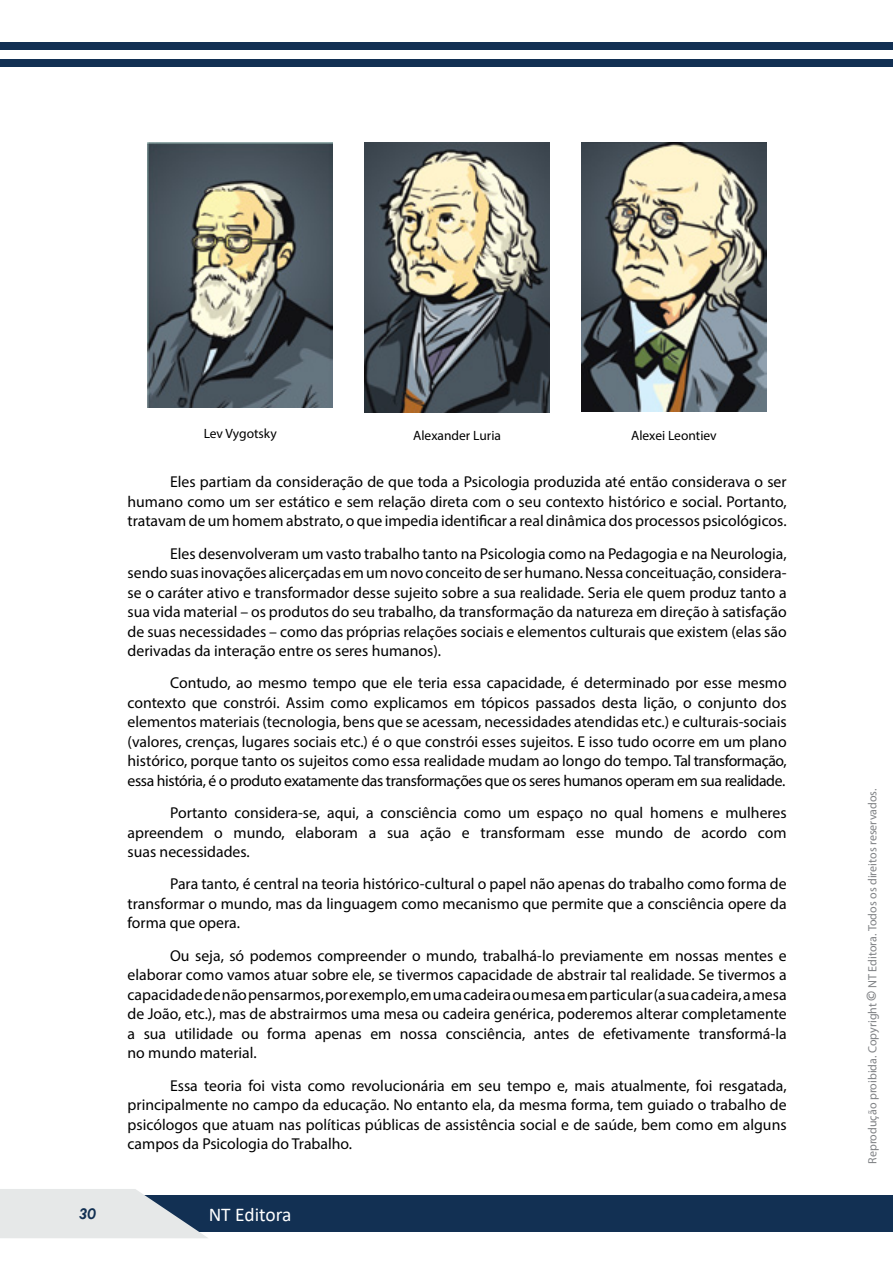
<style>
.page{position:relative;width:893px;height:1263px;background:#fff}
.page>*{position:absolute;margin:0;border:0;box-sizing:border-box;transform-origin:0 0}
.t1{font:19.5px "Calibri";color:#fff}
.t2{font:italic 700 16.5px "Tw Cen";color:#123053}
.t3{font:15.75px/19.5px "Myriad Pro";color:#000;text-align:justify}
.t4{font:13.5px "Myriad Pro";color:#000}
.t5{font:12px "Myriad Pro";color:#808285}
.s1{font-weight:700;font-size:15px}
</style>
<div class="page">
<div style="left:0;top:43px;width:893px;height:7px;background:#123053"></div>
<div style="left:0;top:59px;width:893px;height:7px;background:#123053"></div>
<div style="left:0;top:1195px;width:893px;height:37px;background:#123053"></div>
<svg style="left:0;top:1189px;width:208px;height:49px"></svg>
<img style="left:148px;top:142px;width:185px;height:266px">
<img style="left:365px;top:142px;width:185px;height:270px">
<img style="left:581px;top:142px;width:185px;height:269px">
<p class="t4" style="left:204px;top:425px;width:75px">Lev Vygotsky</p>
<p class="t4" style="left:413px;top:427px;width:89px">Alexander Luria</p>
<p class="t4" style="left:631px;top:427px;width:87px">Alexei Leontiev</p>
<p class="t3" style="left:128px;top:472px;width:661px;text-indent:43px">Eles partiam da consideração de que toda a Psicologia produzida até então considerava o ser humano como um ser estático e sem relação direta com o seu contexto histórico e social. Portanto, tratavam de um homem abstrato, o que impedia identificar a real dinâmica dos processos psicológicos.</p>
<p class="t3" style="left:128px;top:543px;width:661px;text-indent:43px">Eles desenvolveram um vasto trabalho tanto na Psicologia como na Pedagogia e na Neurologia, sendo suas inovações alicerçadas em um novo conceito de ser humano. Nessa conceituação, considera&shy;se o caráter ativo e transformador desse sujeito sobre a sua realidade. Seria ele quem produz tanto a sua vida material – os produtos do seu trabalho, da transformação da natureza em direção à satisfação de suas necessidades – como das próprias relações sociais e elementos culturais que existem (elas são derivadas da interação entre os seres humanos).</p>
<p class="t3" style="left:128px;top:673px;width:661px;text-indent:43px">Contudo, ao mesmo tempo que ele teria essa capacidade, é determinado por esse mesmo contexto que constrói. Assim como explicamos em tópicos passados desta lição, o conjunto dos elementos materiais (tecnologia, bens que se acessam, necessidades atendidas etc.) e culturais-sociais (valores, crenças, lugares sociais etc.) é o que constrói esses sujeitos. E isso tudo ocorre em um plano histórico, porque tanto os sujeitos como essa realidade mudam ao longo do tempo. Tal transformação, essa história, é o produto exatamente das transformações que os seres humanos operam em sua realidade.</p>
<p class="t3" style="left:128px;top:803px;width:661px;text-indent:43px">Portanto considera-se, aqui, a consciência como um espaço no qual homens e mulheres apreendem o mundo, elaboram a sua ação e transformam esse mundo de acordo com suas necessidades.</p>
<p class="t3" style="left:128px;top:874px;width:661px;text-indent:43px">Para tanto, é central na teoria histórico-cultural o papel não apenas do trabalho como forma de transformar o mundo, mas da linguagem como mecanismo que permite que a consciência opere da forma que opera.</p>
<p class="t3" style="left:128px;top:945px;width:661px;text-indent:43px">Ou seja, só podemos compreender o mundo, trabalhá-lo previamente em nossas mentes e elaborar como vamos atuar sobre ele, se tivermos capacidade de abstrair tal realidade. Se tivermos a capacidade de não pensarmos, por exemplo, em uma cadeira ou mesa em particular (a sua cadeira, a mesa de João, etc.), mas de abstrairmos uma mesa ou cadeira genérica, poderemos alterar completamente a sua utilidade ou forma apenas em nossa consciência, antes de efetivamente transformá-la no mundo material.</p>
<p class="t3" style="left:128px;top:1075px;width:661px;text-indent:43px">Essa teoria foi vista como revolucionária em seu tempo e, mais atualmente, foi resgatada, principalmente no campo da educação. No entanto ela, da mesma forma, tem guiado o trabalho de psicólogos que atuam nas políticas públicas de assistência social e de saúde, bem como em alguns campos da Psicologia do Trabalho.</p>
<p class="t2" style="left:79px;top:1204px;width:19px">30</p>
<p class="t1" style="left:209px;top:1201px;width:84px">NT Editora</p>
<p class="t5" style="left:865px;top:1164px;width:377px;rotate:-90deg">Reprodução proibida. Copyright <span class="s1">©</span> NT Editora. Todos os direitos reservados.</p>
</div>
